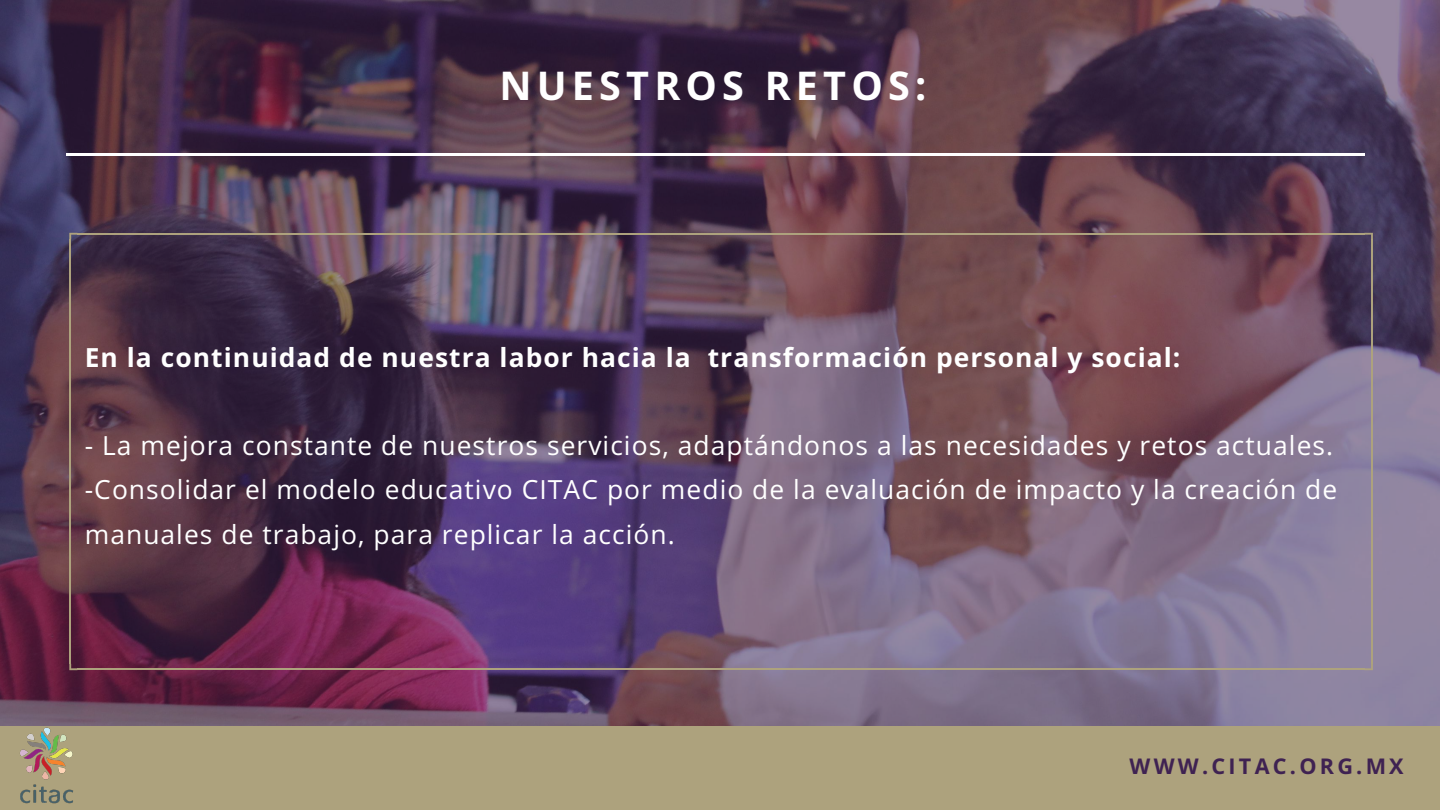
<style>
.page{position:relative;width:1440px;height:810px;background:#fff}
.page>*{position:absolute;margin:0;border:0;box-sizing:border-box;transform-origin:0 0}
.t1{font:700 39.6px "Open Sans";letter-spacing:.13em;color:#fff}
.t2{font:26.4px/44.2px "Open Sans";letter-spacing:.04em;color:#fff}
.t3{font:700 26.4px "Open Sans";letter-spacing:.04em;color:#fff}
.t4{font:700 21.6px "Open Sans";letter-spacing:.15em;color:#3f2252}
</style>
<div class="page">
<div style="left:0;top:0;width:1440px;height:748px;background:#3f2252;opacity:.54"></div>
<hr style="left:66px;top:153px;width:1299px;height:3px;background:#fff">
<div style="left:0;top:726px;width:1440px;height:84px;background:#ada27d"></div>
<svg style="left:69px;top:233px;width:8px;height:6px"></svg>
<hr style="left:69px;top:239px;width:2px;height:425px;background:#ada27d">
<svg style="left:69px;top:664px;width:8px;height:6px"></svg>
<hr style="left:77px;top:668px;width:1288px;height:2px;background:#ada27d">
<svg style="left:1364px;top:664px;width:9px;height:6px"></svg>
<hr style="left:1371px;top:239px;width:2px;height:425px;background:#ada27d">
<hr style="left:77px;top:233px;width:1288px;height:2px;background:#ada27d">
<svg style="left:1364px;top:233px;width:9px;height:6px"></svg>
<img style="left:10px;top:715px;width:73px;height:89px">
<h1 class="t1" style="left:500px;top:58px;width:428px">NUESTROS RETOS:</h1>
<p class="t3" style="left:85px;top:338px;width:1097px">En la continuidad de nuestra labor hacia la transformación personal y social:</p>
<p class="t2" style="left:85px;top:423px;width:1254px">- La mejora constante de nuestros servicios, adaptándonos a las necesidades y retos actuales. -Consolidar el modelo educativo CITAC por medio de la evaluación de impacto y la creación de manuales de trabajo, para replicar la acción.</p>
<p class="t4" style="left:1130px;top:751px;width:276px">WWW.CITAC.ORG.MX</p>
</div>
